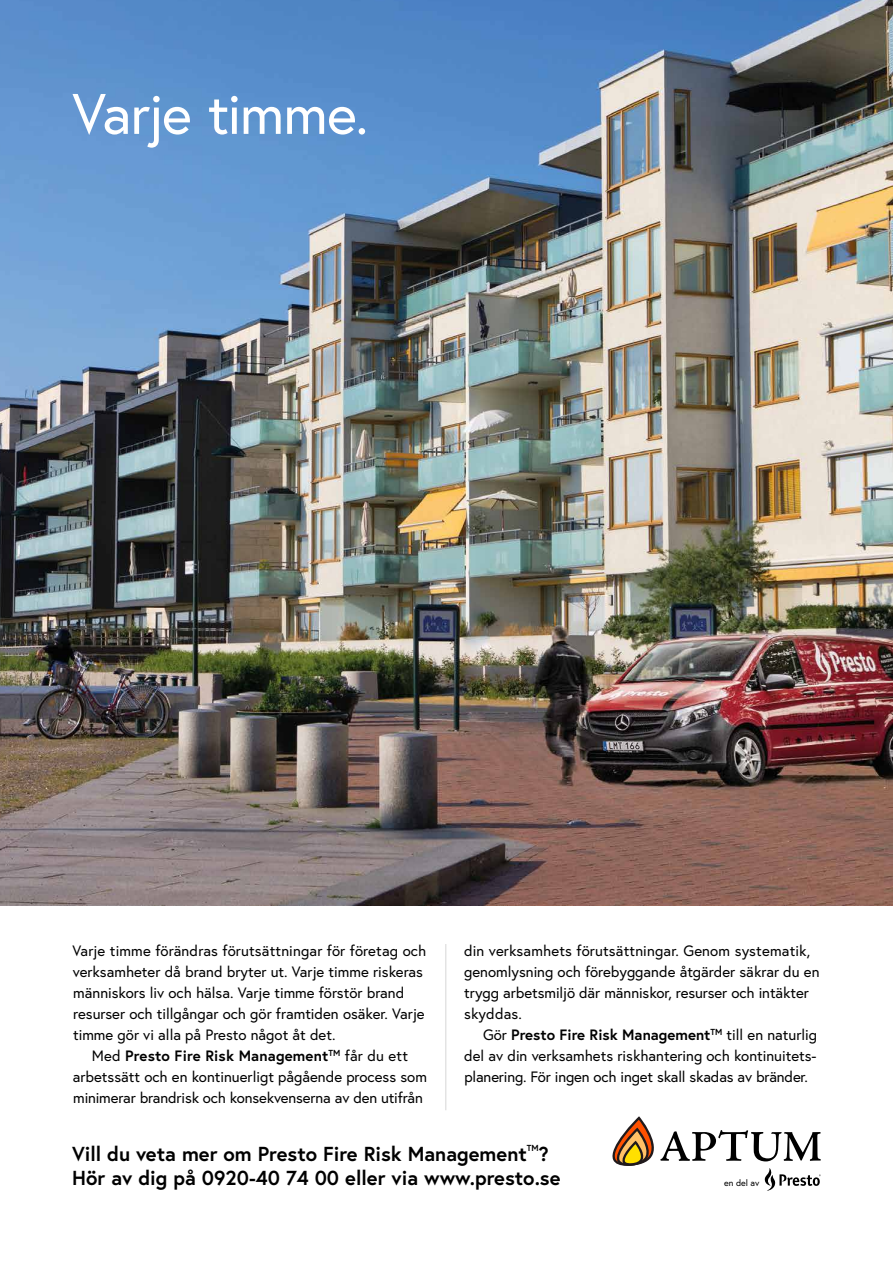
<style>
.page{position:relative;width:893px;height:1263px;background:#fff}
.page>*{position:absolute;margin:0;border:0;box-sizing:border-box;transform-origin:0 0}
.t1{font:57px "Europa";letter-spacing:-.02em;color:#fff}
.t2{font:700 20.25px/24.3px "Europa";color:#000}
.t3{font:15px/21px "Europa";color:#000}
.t4{font:9px "Europa";color:#000}
.t5{font:700 8.7px "Europa";color:#000}
.s1{font-weight:700}
</style>
<div class="page">
<img style="left:0;top:0;width:893px;height:906px">
<hr style="left:445px;top:944px;width:1px;height:166px;background:#e3e3e3">
<svg style="left:612px;top:1116px;width:209px;height:75px"></svg>
<h1 class="t1" style="left:72px;top:77px;width:298px">Varje timme.</h1>
<p class="t3" style="left:72px;top:940px;width:355px">Varje timme förändras förutsättningar för företag och verksamheter då brand bryter ut. Varje timme riskeras människors liv och hälsa. Varje timme förstör brand resurser och tillgångar och gör framtiden osäker. Varje timme gör vi alla på Presto något åt det.</p>
<p class="t3" style="left:73px;top:1045px;width:356px;text-align:center">Med <span class="s1">Presto Fire Risk Management</span><sup>TM</sup> får du ett arbetssätt och en kontinuerligt pågående process som minimerar brandrisk och konsekvenserna av den utifrån</p>
<p class="t3" style="left:464px;top:940px;width:357px">din verksamhets förutsättningar. Genom systematik, genomlysning och förebyggande åtgärder säkrar du en trygg arbetsmiljö där människor, resurser och intäkter skyddas.</p>
<p class="t3" style="left:464px;top:1024px;width:354px;text-align:justify;text-indent:19px">Gör <span class="s1">Presto Fire Risk Management</span><sup>TM</sup> till en naturlig del av din verksamhets riskhantering och kontinuitets&shy;planering. För ingen och inget skall skadas av bränder.</p>
<h2 class="t2" style="left:72px;top:1141px;width:456px">Vill du veta mer om Presto Fire Risk Management</h2>
<p class="t5" style="left:527px;top:1142px;width:13px">TM</p>
<h2 class="t2" style="left:72px;top:1141px;width:490px;text-indent:466px">?<br>Hör av dig på 0920-40 74 00 eller via www.presto.se</h2>
<p class="t4" style="left:724px;top:1177px;width:37px">en del av</p>
</div>
